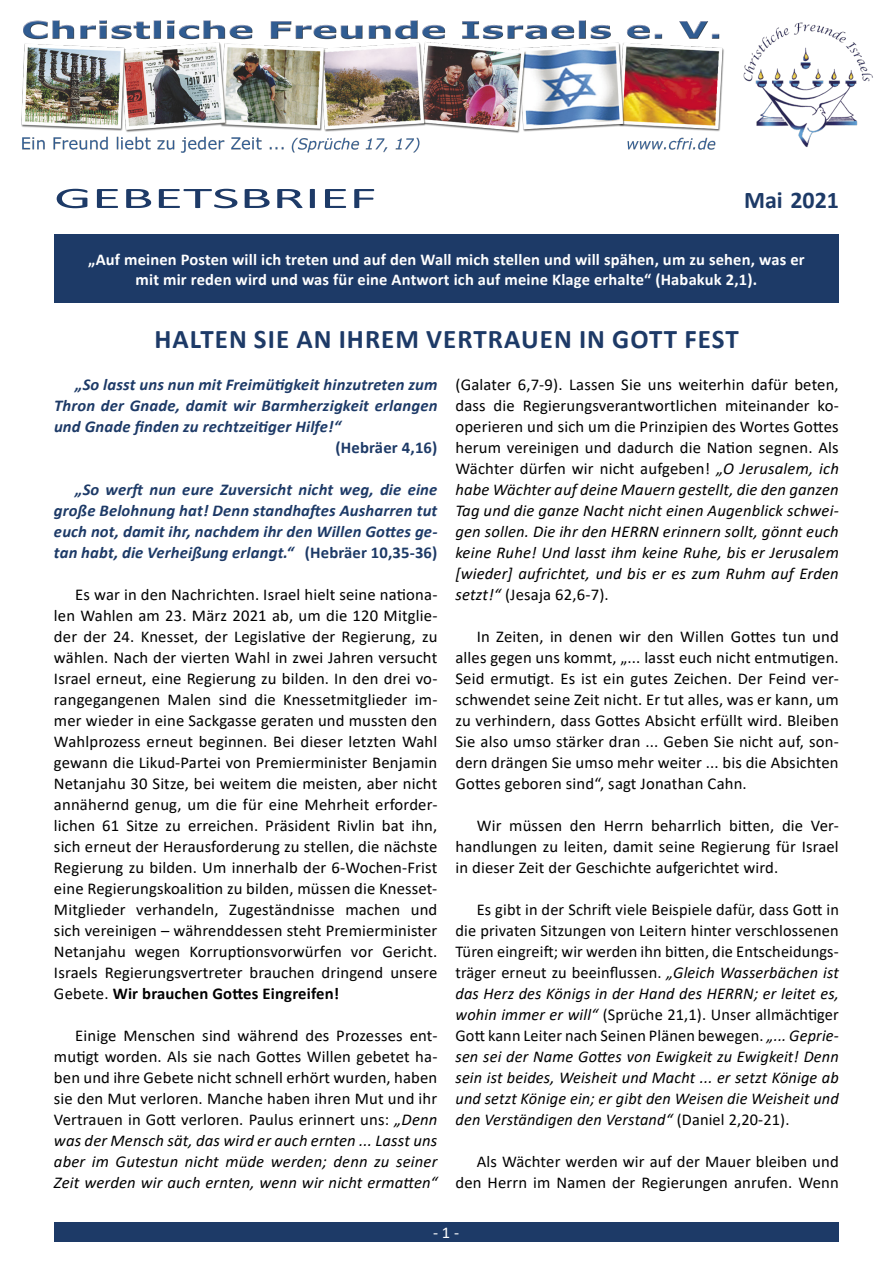
<style>
.page{position:relative;width:893px;height:1263px;background:#fff}
.page>*{position:absolute;margin:0;border:0;box-sizing:border-box;transform-origin:0 0}
.t1{font:30px "Calibri";color:#1d3a67;scale:2 1}
.t2{font:700 27px "Calibri";letter-spacing:.04em;color:#1d3a67}
.t3{font:700 24px "Calibri";color:#1d3a67}
.t4{font:16.5px/21px "Calibri";letter-spacing:.01em;color:#000;text-align:justify}
.t5{font:italic 16.5px/21px "Calibri";letter-spacing:.01em;color:#000;text-align:justify}
.t6{font:italic 700 16.5px/21px "Calibri";letter-spacing:.01em;color:#1d3a67;text-align:justify}
.t7{font:700 16.5px/19.8px "Calibri";letter-spacing:.01em;color:#fff;text-align:center}
.t8{font:700 16.5px "Calibri";letter-spacing:.01em;color:#1d3a67}
.t9{font:16.5px "Calibri";color:#fff}
.s1{font-style:normal}
.s2{font-weight:700}
.s3{font-style:italic}
</style>
<div class="page">
<div style="left:54px;top:1222px;width:785px;height:20px;background:#1d3a67"></div>
<div style="left:54px;top:234px;width:785px;height:69px;background:#1d3a67"></div>
<img style="left:21px;top:20px;width:703px;height:133px">
<img style="left:743px;top:22px;width:130px;height:125px">
<h1 class="t1" style="left:54px;top:177px;width:163px">GEBETSBRIEF</h1>
<h3 class="t3" style="left:744px;top:183px;width:96px">Mai 2021</h3>
<p class="t7" style="left:88px;top:249px;width:718px">„Auf meinen Posten will ich treten und auf den Wall mich stellen und will spähen, um zu sehen, was er mit mir reden wird und was für eine Antwort ich auf meine Klage erhalte“ (Habakuk 2,1).</p>
<h2 class="t2" style="left:154px;top:320px;width:586px">Halten Sie an Ih rem Vertrauen in Gott fest</h2>
<p class="t6" style="left:54px;top:373px;width:385px;text-indent:21px">„So lasst uns nun mit Freimütigkeit hinzutreten zum Thron der Gnade, damit wir Barmherzigkeit erlangen und Gnade finden zu rechtzeitiger Hilfe!“</p>
<p class="t8" style="left:336px;top:436px;width:103px">(Hebräer 4,16)</p>
<p class="t6" style="left:54px;top:478px;width:385px;text-indent:21px">„So werft nun eure Zuversicht nicht weg, die eine große Belohnung hat! Denn standhaftes Ausharren tut euch not, damit ihr, nachdem ihr den Willen Gottes ge&shy;tan habt, die Verheißung erlangt.“ <span class="s1">(Hebräer 10,35-36)</span></p>
<p class="t4" style="left:54px;top:584px;width:385px;text-indent:21px">Es war in den Nachrichten. Israel hielt seine nationa&shy;len Wahlen am 23. März 2021 ab, um die 120 Mitglie&shy;der der 24. Knesset, der Legislative der Regierung, zu wählen. Nach der vierten Wahl in zwei Jahren versucht Israel erneut, eine Regierung zu bilden. In den drei vo&shy;rangegangenen Malen sind die Knessetmitglieder im&shy;mer wieder in eine Sackgasse geraten und mussten den Wahlprozess erneut beginnen. Bei dieser letzten Wahl gewann die Likud-Partei von Premierminister Benjamin Netanjahu 30 Sitze, bei weitem die meisten, aber nicht annähernd genug, um die für eine Mehrheit erforder&shy;lichen 61 Sitze zu erreichen. Präsident Rivlin bat ihn, sich erneut der Herausforderung zu stellen, die nächste Regierung zu bilden. Um innerhalb der 6-Wochen-Frist eine Regierungskoalition zu bilden, müssen die Knesset-Mitglieder verhandeln, Zugeständnisse machen und sich vereinigen – währenddessen steht Premierminister Netanjahu wegen Korruptionsvorwürfen vor Gericht.<br>Israels Regierungsvertreter brauchen dringend unsere Gebete. <span class="s2">Wir brauchen Gottes Eingreifen!</span></p>
<p class="t4" style="left:54px;top:1025px;width:385px;text-indent:21px">Einige Menschen sind während des Prozesses ent&shy;mutigt worden. Als sie nach Gottes Willen gebetet ha&shy;ben und ihre Gebete nicht schnell erhört wurden, haben sie den Mut verloren. Manche haben ihren Mut und ihr Vertrauen in Gott verloren. Paulus erinnert uns: <span class="s3">„Denn was der Mensch sät, das wird er auch ernten ... Lasst uns aber im Gutestun nicht müde werden; denn zu seiner Zeit werden wir auch ernten, wenn wir nicht ermatten“</span></p>
<p class="t5" style="left:455px;top:373px;width:385px"><span class="s1">(Galater 6,7-9). Lassen Sie uns weiterhin dafür beten, dass die Regierungsverantwortlichen miteinander ko&shy;operieren und sich um die Prinzipien des Wortes Gottes herum vereinigen und dadurch die Nation segnen. Als Wächter dürfen wir nicht aufgeben!</span> „O Jerusalem, ich habe Wächter auf deine Mauern gestellt, die den ganzen Tag und die ganze Nacht nicht einen Augenblick schwei&shy;gen sollen. Die ihr den HERRN erinnern sollt, gönnt euch keine Ruhe! Und lasst ihm keine Ruhe, bis er Jerusalem [wieder] aufrichtet, und bis er es zum Ruhm auf Erden setzt!“ <span class="s1">(Jesaja 62,6-7).</span></p>
<p class="t4" style="left:455px;top:626px;width:385px;text-indent:21px">In Zeiten, in denen wir den Willen Gottes tun und alles gegen uns kommt, „... lasst euch nicht entmutigen.<br>Seid ermutigt. Es ist ein gutes Zeichen. Der Feind ver&shy;schwendet seine Zeit nicht. Er tut alles, was er kann, um zu verhindern, dass Gottes Absicht erfüllt wird. Bleiben Sie also umso stärker dran ... Geben Sie nicht auf, son&shy;dern drängen Sie umso mehr weiter ... bis die Absichten Gottes geboren sind“, sagt Jonathan Cahn.</p>
<p class="t4" style="left:455px;top:815px;width:385px;text-indent:21px">Wir müssen den Herrn beharrlich bitten, die Ver&shy;handlungen zu leiten, damit seine Regierung für Israel in dieser Zeit der Geschichte aufgerichtet wird.</p>
<p class="t5" style="left:455px;top:898px;width:385px;text-indent:21px"><span class="s1">Es gibt in der Schrift viele Beispiele dafür, dass Gott in die privaten Sitzungen von Leitern hinter verschlossenen Türen eingreift; wir werden ihn bitten, die Entscheidungs&shy;träger erneut zu beeinflussen.</span> „Gleich Wasserbächen ist das Herz des Königs in der Hand des HERRN; er leitet es, wohin immer er will“ <span class="s1">(Sprüche 21,1). Unser allmächtiger Gott kann Leiter nach Seinen Plänen bewegen.</span> „... Geprie&shy;sen sei der Name Gottes von Ewigkeit zu Ewigkeit! Denn sein ist beides, Weisheit und Macht ... er setzt Könige ab und setzt Könige ein; er gibt den Weisen die Weisheit und den Verständigen den Verstand“ <span class="s1">(Daniel 2,20-21).</span></p>
<p class="t4" style="left:455px;top:1151px;width:385px;text-align:right">Als Wächter werden wir auf der Mauer bleiben und den Herrn im Namen der Regierungen anrufen. Wenn</p>
<p class="t9" style="left:433px;top:1221px;width:27px">- 1 -</p>
</div>
